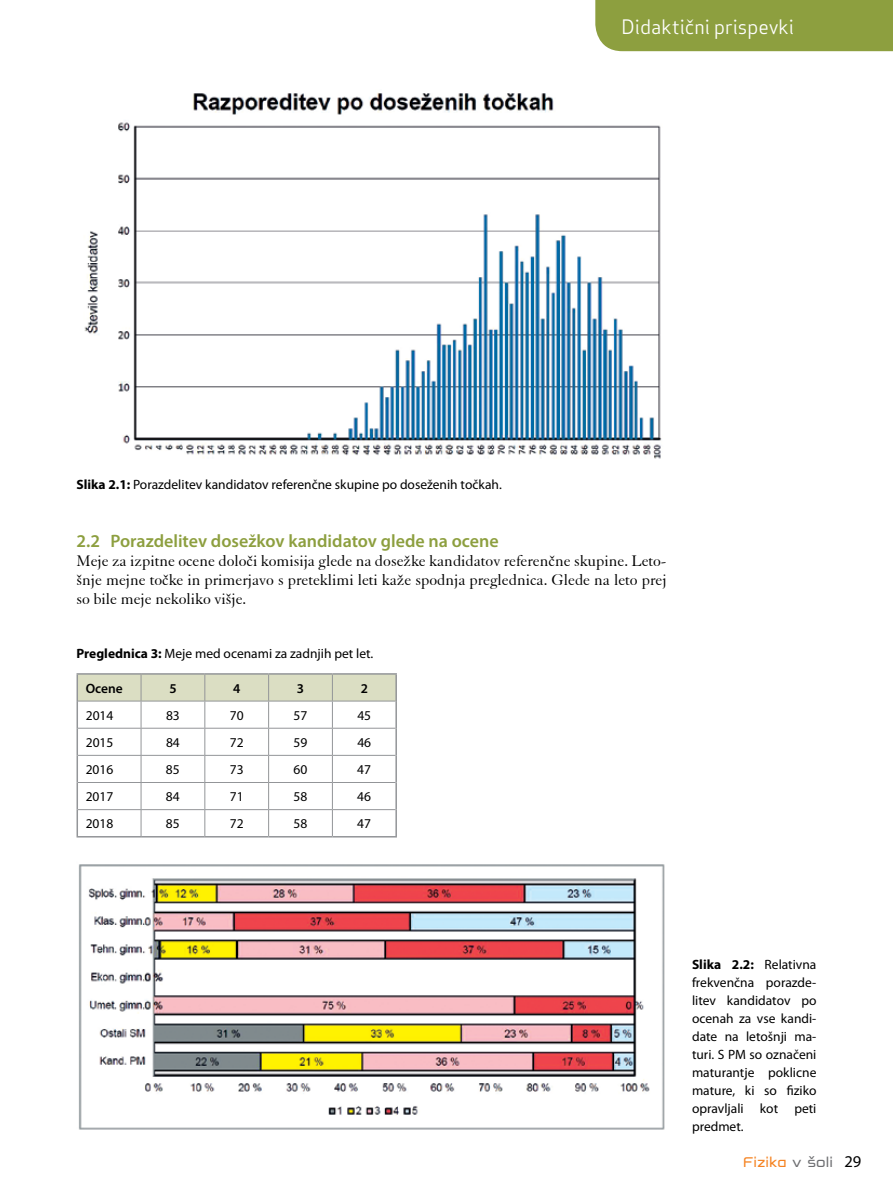
<style>
.page{position:relative;width:893px;height:1191px;background:#fff}
.page>*{position:absolute;margin:0;border:0;box-sizing:border-box;transform-origin:0 0}
.t1{font:19.5px "Apex Sans Book ST";color:#fff}
.t2{font:600 18px "Myriad Pro";color:#8d9f3f}
.t3{font:16.5px/18.8px "Elegant Garamond BT";color:#000;text-align:justify}
.t4{font:16.5px "Formation Sans";color:#f58220}
.t5{font:13.5px/18px "Myriad Pro";color:#000;text-align:justify}
.t6{font:600 13.5px "Myriad Pro";color:#000}
.s1{font-weight:700}
.s2{color:#6d6e71}
.s3{font-family:"Myriad Pro";color:#000}
</style>
<div class="page">
<div style="left:595px;top:0;width:298px;height:51px;background:#8d9f3f"></div>
<img style="left:84px;top:93px;width:578px;height:366px">
<hr style="left:77px;top:673px;width:64px;height:1px;background:#939598">
<hr style="left:141px;top:673px;width:64px;height:1px;background:#939598">
<hr style="left:205px;top:673px;width:64px;height:1px;background:#939598">
<hr style="left:269px;top:673px;width:63px;height:1px;background:#939598">
<hr style="left:332px;top:673px;width:65px;height:1px;background:#939598">
<hr style="left:395px;top:674px;width:2px;height:27px;background:#939598">
<hr style="left:395px;top:701px;width:2px;height:27px;background:#939598">
<hr style="left:395px;top:728px;width:2px;height:27px;background:#939598">
<hr style="left:395px;top:755px;width:2px;height:27px;background:#939598">
<hr style="left:395px;top:782px;width:2px;height:27px;background:#939598">
<svg style="left:77px;top:674px;width:319px;height:162px"></svg>
<hr style="left:395px;top:809px;width:2px;height:27px;background:#939598">
<hr style="left:77px;top:836px;width:64px;height:1px;background:#939598">
<hr style="left:141px;top:836px;width:64px;height:1px;background:#939598">
<hr style="left:205px;top:836px;width:64px;height:1px;background:#939598">
<hr style="left:269px;top:836px;width:63px;height:1px;background:#939598">
<hr style="left:332px;top:836px;width:65px;height:1px;background:#939598">
<img style="left:78px;top:864px;width:587px;height:266px">
<h1 class="t1" style="left:621px;top:14px;width:174px">Didaktični prispevki</h1>
<p class="t5" style="left:77px;top:475px;width:427px"><span class="s1">Slika 2.1:</span> Porazdelitev kandidatov referenčne skupine po doseženih točkah.</p>
<h2 class="t2" style="left:77px;top:530px;width:424px">2.2 Porazdelitev dosežkov kandidatov glede na ocene</h2>
<p class="t3" style="left:77px;top:551px;width:591px">Meje za izpitne ocene določi komisija glede na dosežke kandidatov referenčne skupine. Leto&shy;šnje mejne točke in primerjavo s preteklimi leti kaže spodnja preglednica. Glede na leto prej so bile meje nekoliko višje.</p>
<p class="t5" style="left:77px;top:644px;width:298px"><span class="s1">Preglednica 3:</span> Meje med ocenami za zadnjih pet let.</p>
<p class="t6" style="left:86px;top:679px;width:39px">Ocene</p>
<p class="t6" style="left:169px;top:679px;width:9px">5</p>
<p class="t6" style="left:233px;top:679px;width:9px">4</p>
<p class="t6" style="left:297px;top:679px;width:9px">3</p>
<p class="t6" style="left:361px;top:679px;width:9px">2</p>
<p class="t5" style="left:86px;top:706px;width:29px">2014</p>
<p class="t5" style="left:166px;top:706px;width:15px">83</p>
<p class="t5" style="left:230px;top:706px;width:15px">70</p>
<p class="t5" style="left:294px;top:706px;width:15px">57</p>
<p class="t5" style="left:357px;top:706px;width:15px">45</p>
<p class="t5" style="left:86px;top:733px;width:29px">2015</p>
<p class="t5" style="left:166px;top:733px;width:15px">84</p>
<p class="t5" style="left:230px;top:733px;width:15px">72</p>
<p class="t5" style="left:294px;top:733px;width:15px">59</p>
<p class="t5" style="left:357px;top:733px;width:15px">46</p>
<p class="t5" style="left:86px;top:760px;width:29px">2016</p>
<p class="t5" style="left:166px;top:760px;width:15px">85</p>
<p class="t5" style="left:230px;top:760px;width:15px">73</p>
<p class="t5" style="left:294px;top:760px;width:15px">60</p>
<p class="t5" style="left:357px;top:760px;width:15px">47</p>
<p class="t5" style="left:86px;top:787px;width:29px">2017</p>
<p class="t5" style="left:166px;top:787px;width:15px">84</p>
<p class="t5" style="left:230px;top:787px;width:15px">71</p>
<p class="t5" style="left:294px;top:787px;width:15px">58</p>
<p class="t5" style="left:357px;top:787px;width:15px">46</p>
<p class="t5" style="left:86px;top:814px;width:29px">2018</p>
<p class="t5" style="left:166px;top:814px;width:15px">85</p>
<p class="t5" style="left:230px;top:814px;width:15px">72</p>
<p class="t5" style="left:293px;top:814px;width:15px">58</p>
<p class="t5" style="left:357px;top:814px;width:15px">47</p>
<p class="t5" style="left:692px;top:955px;width:126px"><span class="s1">Slika 2.2:</span> Relativna frekvenčna porazde&shy;litev kandidatov po ocenah za vse kandi&shy;date na letošnji ma&shy;turi. S PM so označeni maturantje poklicne mature, ki so fiziko opravljali kot peti predmet.</p>
<p class="t4" style="left:743px;top:1153px;width:119px">Fizika <span class="s2">v šoli</span> <span class="s3">29</span></p>
</div>
